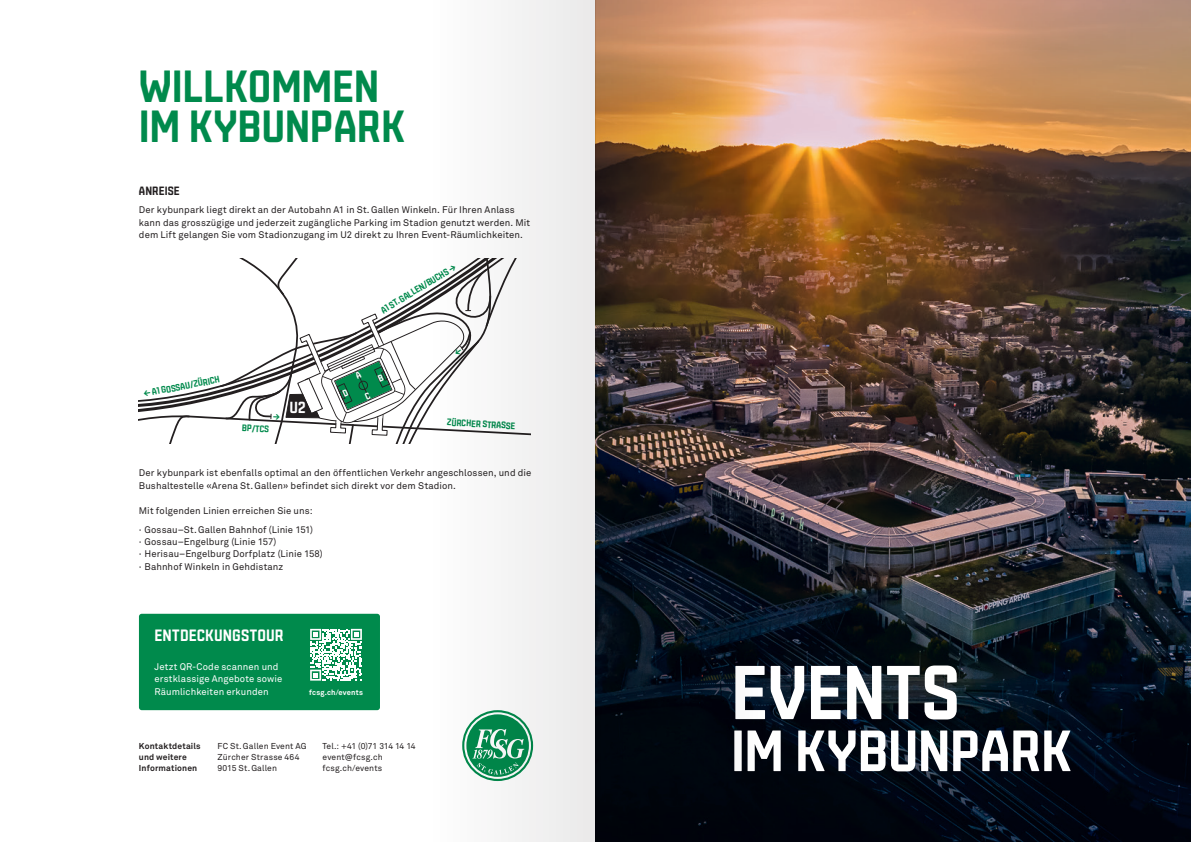
<style>
.page{position:relative;width:1191px;height:842px;background:#fff}
.page>*{position:absolute;margin:0;border:0;box-sizing:border-box;transform-origin:0 0}
.t1{font:700 76px "Gruenweiss";letter-spacing:-.005em;color:#fff}
.t2{font:700 58px "Gruenweiss";letter-spacing:-.01em;color:#fff}
.t3{font:700 45px/40px "Gruenweiss";letter-spacing:-.005em;color:#008a4c}
.t4{font:700 16.4px "Gruenweiss";letter-spacing:.01em;color:#fff}
.t5{font:700 12px "Gruenweiss";letter-spacing:.01em;color:#231f20}
.t6{font:9.5px/12.5px "Akkurat Std";letter-spacing:.01em;color:#231f20}
.t7{font:9.5px/12.5px "Akkurat Std";letter-spacing:.01em;color:#fff}
.t8{font:700 9.4px "Gruenweiss";color:#008a4c}
.t9{font:8.5px/11px "Akkurat Std";letter-spacing:.015em;color:#231f20}
.t10{font:700 8.5px/11px "Akkurat Std";letter-spacing:.015em;color:#231f20}
.t11{font:700 7.5px "Akkurat Std";letter-spacing:.025em;color:#fff}
</style>
<div class="page">
<img style="left:765px;top:0;width:426px;height:842px">
<div style="left:139px;top:614px;width:241px;height:96px;background:#008a4c;border-radius:3px"></div>
<svg style="left:310px;top:629px;width:52px;height:52px"></svg>
<img style="left:595px;top:0;width:170px;height:842px">
<div style="left:425px;top:0;width:170px;height:842px;background:linear-gradient(to right,#f5fbf8,#e6e8e7)"></div>
<svg style="left:139px;top:258px;width:391px;height:186px"></svg>
<h3 class="t3" style="left:139px;top:67px;width:267px">WILLKOMMEN<br>IM KYBUNPARK</h3>
<p class="t5" style="left:139px;top:184px;width:42px">ANREISE</p>
<p class="t6" style="left:139px;top:204px;width:393px">Der kybunpark liegt direkt an der Autobahn A1 in St.Gallen Winkeln. Für Ihren Anlass kann das grosszügige und jederzeit zugängliche Parking im Stadion genutzt werden. Mit dem Lift gelangen Sie vom Stadionzugang im U2 direkt zu Ihren Event-Räumlichkeiten.</p>
<p class="t8" style="left:379px;top:306px;width:88px;rotate:-31deg">A1 ST.GALLEN/BUCHS →</p>
<p class="t8" style="left:143px;top:389px;width:79px;rotate:-11deg">← A1 GOSSAU/ZÜRICH</p>
<p class="t8" style="left:242px;top:423px;width:28px;rotate:3deg">BP/TCS</p>
<p class="t8" style="left:447px;top:417px;width:70px;rotate:3deg">ZÜRCHER STRASSE</p>
<p class="t6" style="left:139px;top:467px;width:394px">Der kybunpark ist ebenfalls optimal an den öffentlichen Verkehr angeschlossen, und die<br>Bushaltestelle «Arena St.Gallen» befindet sich direkt vor dem Stadion.</p>
<p class="t6" style="left:139px;top:501px;width:175px;line-height:18.7px">Mit folgenden Linien erreichen Sie uns: · Gossau–St.Gallen Bahnhof (Linie 151)</p>
<p class="t6" style="left:139px;top:536px;width:185px">· Gossau–Engelburg (Linie 157)<br>· Herisau–Engelburg Dorfplatz (Linie 158) · Bahnhof Winkeln in Gehdistanz</p>
<h3 class="t4" style="left:154px;top:627px;width:131px">ENTDECKUNGSTOUR</h3>
<p class="t7" style="left:154px;top:660px;width:129px">Jetzt QR-Code scannen und erstklassige Angebote sowie<br>Räumlichkeiten erkunden</p>
<p class="t11" style="left:309px;top:687px;width:55px">fcsg.ch/events</p>
<p class="t10" style="left:139px;top:741px;width:63px">Kontaktdetails und weitere<br>Informationen</p>
<p class="t9" style="left:322px;top:741px;width:95px">Tel.: +41 (0)71 314 14 14 event@fcsg.ch fcsg.ch/events</p>
<p class="t9" style="left:218px;top:741px;width:91px">FC St.Gallen Event AG<br>Zürcher Strasse 464<br>9015 St.Gallen</p>
<h1 class="t1" style="left:731px;top:652px;width:230px">EVENTS</h1>
<h2 class="t2" style="left:731px;top:720px;width:342px">IM KYBUNPARK</h2>
</div>
